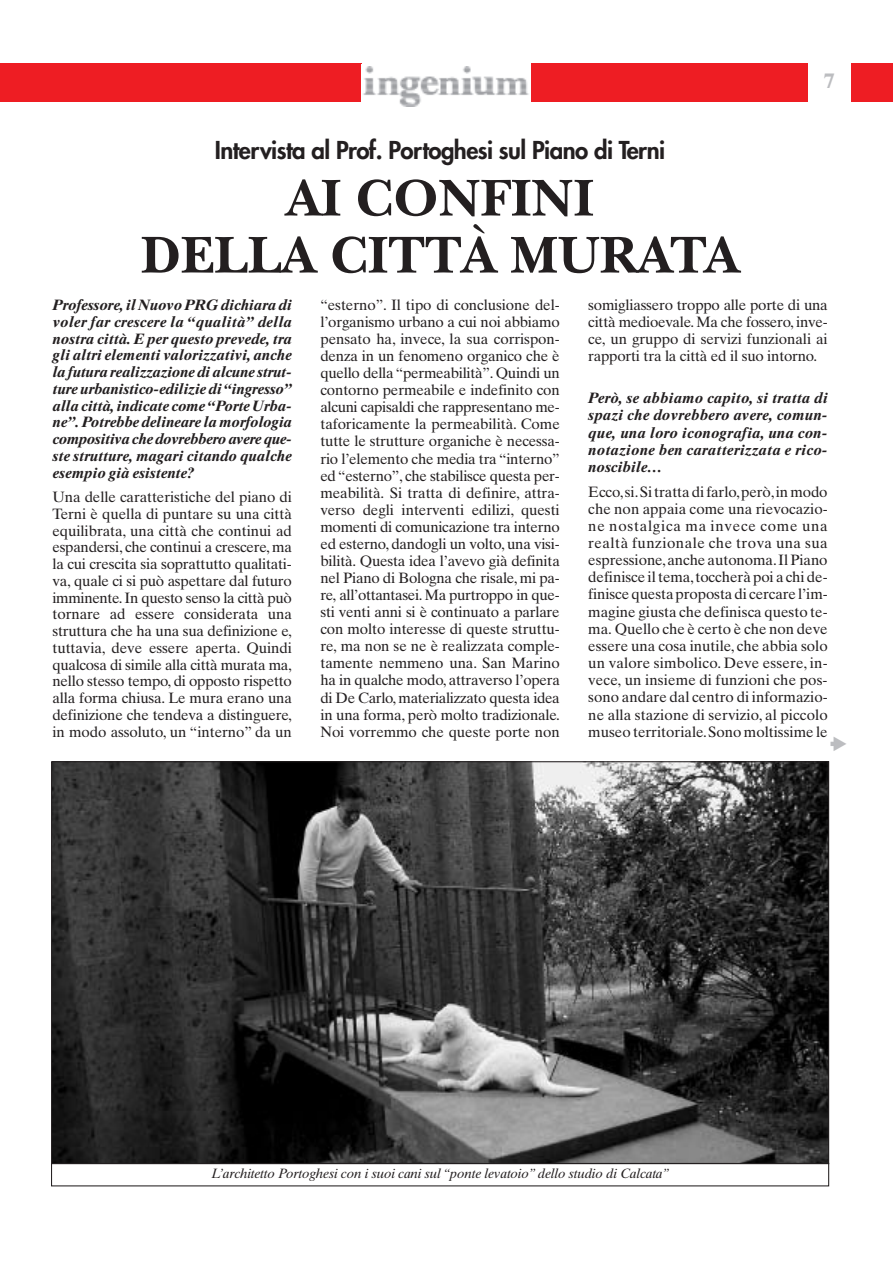
<style>
.page{position:relative;width:893px;height:1263px;background:#fff}
.page>*{position:absolute;margin:0;border:0;box-sizing:border-box;transform-origin:0 0}
.t1{font:700 54px/57px "New Baskerville";color:#231f20;text-align:center}
.t2{font:800 24px "Futura";letter-spacing:-.025em;color:#231f20}
.t3{font:700 21px "Times Ten";color:#bcbdc0}
.t4{font:15px/17.1px "Times Ten";letter-spacing:-.005em;color:#231f20;text-align:justify}
.t5{font:italic 700 15px/16.8px "Times Ten";color:#231f20;text-align:justify}
.t6{font:italic 13.5px "Times Ten";letter-spacing:-.015em;color:#231f20}
</style>
<div class="page">
<div style="left:0;top:64px;width:361px;height:38px;background:#ee1d23"></div>
<img style="left:363px;top:67px;width:166px;height:40px">
<div style="left:531px;top:64px;width:277px;height:38px;background:#ee1d23"></div>
<div style="left:850px;top:64px;width:43px;height:38px;background:#ee1d23"></div>
<img style="left:53px;top:763px;width:774px;height:399px">
<div style="left:51px;top:1163px;width:778px;height:23px;border:1px solid #231f20"></div>
<h2 class="t2" style="left:215px;top:138px;width:452px">Intervista al Prof. Portoghesi sul Piano di Terni</h2>
<h1 class="t1" style="left:141px;top:176px;width:600px">AI CONFINI<br>DELLA CITTÀ MURATA</h1>
<h3 class="t3" style="left:824px;top:73px;width:12px">7</h3>
<p class="t5" style="left:53px;top:298px;width:241px">Professore,il Nuovo PRG dichiara di voler far crescere la “qualità” della nostra città. E per questo prevede, tra gli altri elementi valorizzativi, anche la futura realizzazione di alcune strut&shy;ture urbanistico-edilizie di“ingresso” alla città,indicate come“Porte Urba&shy;ne”. Potrebbe delineare la morfologia compositiva che dovrebbero avere que&shy;ste strutture, magari citando qualche esempio già esistente?</p>
<p class="t4" style="left:53px;top:490px;width:241px">Una delle caratteristiche del piano di Terni è quella di puntare su una città equilibrata, una città che continui ad espandersi, che continui a crescere, ma la cui crescita sia soprattutto qualitati&shy;va, quale ci si può aspettare dal futuro imminente. In questo senso la città può tornare ad essere considerata una struttura che ha una sua definizione e, tuttavia, deve essere aperta. Quindi qualcosa di simile alla città murata ma, nello stesso tempo, di opposto rispetto alla forma chiusa. Le mura erano una definizione che tendeva a distinguere, in modo assoluto, un “interno” da un</p>
<p class="t4" style="left:320px;top:298px;width:241px">“esterno”. Il tipo di conclusione del&shy;l’organismo urbano a cui noi abbiamo pensato ha, invece, la sua corrispon&shy;denza in un fenomeno organico che è quello della “permeabilità”. Quindi un contorno permeabile e indefinito con alcuni capisaldi che rappresentano me&shy;taforicamente la permeabilità. Come tutte le strutture organiche è necessa&shy;rio l’elemento che media tra “interno” ed “esterno”, che stabilisce questa per&shy;meabilità. Si tratta di definire, attra&shy;verso degli interventi edilizi, questi momenti di comunicazione tra interno ed esterno, dandogli un volto, una visi&shy;bilità. Questa idea l’avevo già definita nel Piano di Bologna che risale, mi pa&shy;re, all’ottantasei. Ma purtroppo in que&shy;sti venti anni si è continuato a parlare con molto interesse di queste struttu&shy;re, ma non se ne è realizzata comple&shy;tamente nemmeno una. San Marino ha in qualche modo, attraverso l’opera di De Carlo, materializzato questa idea in una forma, però molto tradizionale.<br>Noi vorremmo che queste porte non</p>
<p class="t4" style="left:588px;top:298px;width:241px">somigliassero troppo alle porte di una città medioevale. Ma che fossero, inve&shy;ce, un gruppo di servizi funzionali ai rapporti tra la città ed il suo intorno.</p>
<p class="t5" style="left:588px;top:391px;width:241px">Però, se abbiamo capito, si tratta di spazi che dovrebbero avere, comun&shy;que, una loro iconografia, una con&shy;notazione ben caratterizzata e rico&shy;noscibile…</p>
<p class="t4" style="left:588px;top:484px;width:241px">Ecco,si.Si tratta di farlo,però,in modo che non appaia come una rievocazio&shy;ne nostalgica ma invece come una realtà funzionale che trova una sua espressione,anche autonoma.Il Piano definisce il tema,toccherà poi a chi de&shy;finisce questa proposta di cercare l’im&shy;magine giusta che definisca questo te&shy;ma. Quello che è certo è che non deve essere una cosa inutile, che abbia solo un valore simbolico. Deve essere, in&shy;vece, un insieme di funzioni che pos&shy;sono andare dal centro di informazio&shy;ne alla stazione di servizio, al piccolo museo territoriale.Sono moltissime le</p>
<p class="t6" style="left:211px;top:1168px;width:460px">L’architetto Portoghesi con i suoi cani sul “ponte levatoio” dello studio di Calcata”</p>
</div>
